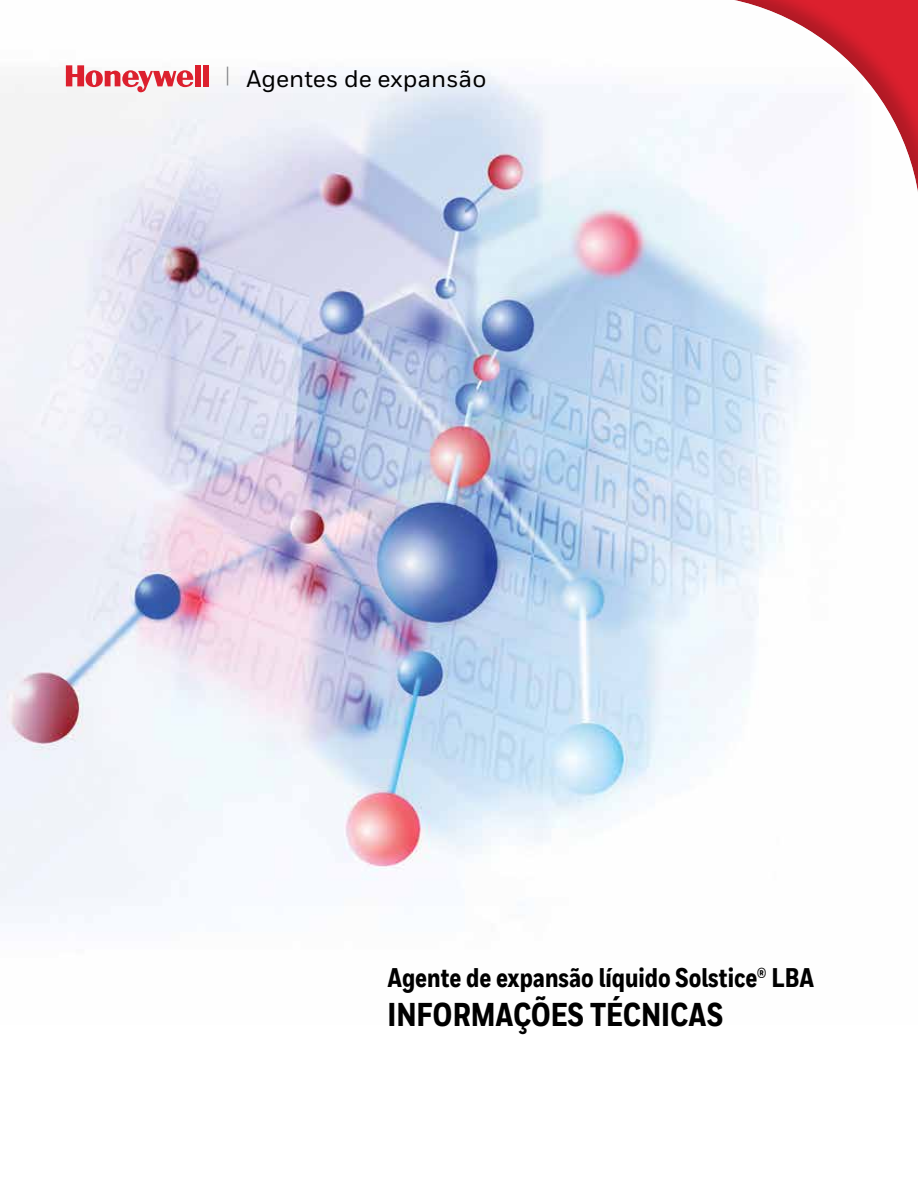
<style>
.page{position:relative;width:918px;height:1188px;background:#fff}
.page>*{position:absolute;margin:0;border:0;box-sizing:border-box;transform-origin:0 0}
.t1{font:800 33px "Honeywell Cond";color:#000}
.t2{font:800 27px "Honeywell Cond";color:#000}
.t3{font:500 24px "Honeywell Sans";color:#000}
.s1{font-weight:400;font-size:22.65px;color:#808285}
</style>
<div class="page">
<img style="left:0;top:65px;width:748px;height:858px">
<div style="left:195px;top:65px;width:6px;height:21px;background:#dc202e"></div>
<div style="left:203px;top:65px;width:6px;height:21px;background:#dc202e"></div>
<svg style="left:66px;top:65px;width:127px;height:27px"></svg>
<div style="left:219px;top:0;width:699px;height:696px;background:#000;opacity:.2"></div>
<p class="t3" style="left:225px;top:64px;width:263px"><span class="s1">|</span> Agentes de expansão</p>
<p class="t2" style="left:387px;top:961px;width:428px">Agente de expansão líquido Solstice® LBA</p>
<p class="t1" style="left:387px;top:995px;width:337px">INFORMAÇÕES TÉCNICAS</p>
</div>
